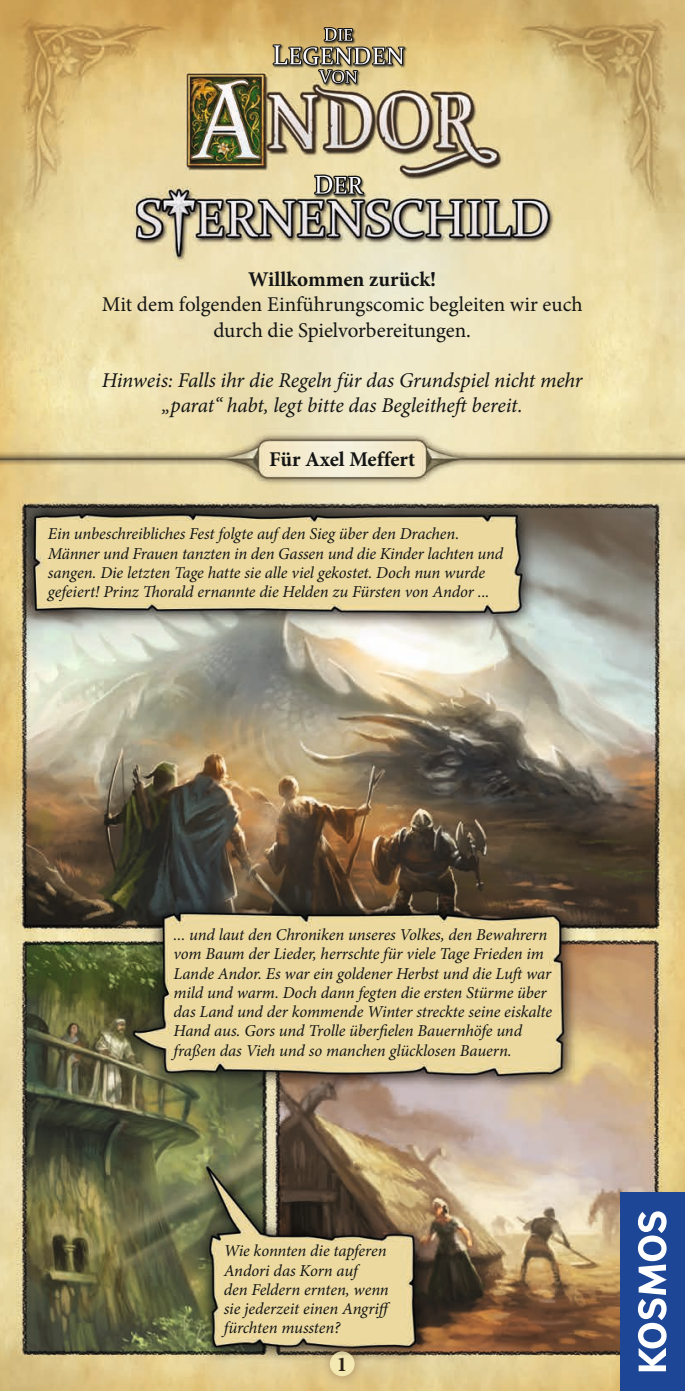
<style>
.page{position:relative;width:685px;height:1391px;background:#fff}
.page>*{position:absolute;margin:0;border:0;box-sizing:border-box;transform-origin:0 0}
.t1{font:24.32px "Constantia";letter-spacing:.02em;color:#fff}
.t2{font:24.15px "Constantia";color:#fff}
.t3{font:italic 21px/25.2px "Minion Pro";letter-spacing:-.01em;color:#131413;text-align:center}
.t4{font:21px/25.2px "Minion Pro";color:#131413;text-align:center}
.t5{font:700 21px "Minion Pro";color:#131413}
.t6{font:700 21px "Minion Pro";color:#2c2118}
.t7{font:16.8px "Constantia";color:#fff}
.t8{font:italic 16.62px/19.2px "Minion Pro";letter-spacing:-.005em;color:#131413}
.s1{font-size:18.03px}
.s2{font-size:27.47px}
.s3{font-size:25.72px}
</style>
<div class="page">
<img style="left:0;top:0;width:685px;height:1390px">
<div style="left:319px;top:1340px;width:47px;height:46px;background:#835a2b;opacity:.75"></div>
<div style="left:330px;top:1351px;width:25px;height:24px;background:#f8eeb7;border-radius:50%"></div>
<div style="left:620px;top:1192px;width:65px;height:198px;background:#1d4796"></div>
<svg style="left:638px;top:1211px;width:29px;height:159px"></svg>
<svg style="left:271px;top:19px;width:135px;height:115px;background:#a8976f"></svg>
<div style="left:313px;top:175px;width:54px;height:24px;background:#131413;opacity:.75"></div>
<svg style="left:312px;top:165px;width:54px;height:113px;background:#ada68d"></svg>
<p class="t7" style="left:324px;top:23px;width:31px"><span class="s1">D</span>IE</p>
<h1 class="t1" style="left:272px;top:39px;width:134px"><span class="s2">L</span>EGENDEN</h1>
<p class="t7" style="left:319px;top:65px;width:40px"><span class="s1">V</span>ON</p>
<h2 class="t2" style="left:314px;top:169px;width:50px"><span class="s3">D</span>ER</h2>
<p class="t5" style="left:248px;top:265px;width:189px">Willkommen zurück!</p>
<p class="t4" style="left:102px;top:292px;width:482px">Mit dem folgenden Einführungscomic begleiten wir euch durch die Spielvorbereitungen.</p>
<p class="t3" style="left:102px;top:367px;width:482px">Hinweis: Falls ihr die Regeln für das Grundspiel nicht mehr „parat“ habt, legt bitte das Begleitheft bereit.</p>
<p class="t5" style="left:269px;top:444px;width:148px">Für Axel Meffert</p>
<p class="t8" style="left:48px;top:524px;width:457px">Ein unbeschreibliches Fest folgte auf den Sieg über den Drachen.<br>Männer und Frauen tanzten in den Gassen und die Kinder lachten und sangen. Die letzten Tage hatte sie alle viel gekostet. Doch nun wurde gefeiert! Prinz Thorald ernannte die Helden zu Fürsten von Andor ...</p>
<p class="t8" style="left:173px;top:924px;width:380px">... und laut den Chroniken unseres Volkes, den Bewahrern vom Baum der Lieder, herrschte für viele Tage Frieden im Lande Andor. Es war ein goldener Herbst und die Luft war mild und warm. Doch dann fegten die ersten Stürme über das Land und der kommende Winter streckte seine eiskalte Hand aus. Gors und Trolle überfielen Bauernhöfe und fraßen das Vieh und so manchen glücklosen Bauern.</p>
<p class="t8" style="left:224px;top:1241px;width:171px">Wie konnten die tapferen<br>Andori das Korn auf<br>den Feldern ernten, wenn sie jederzeit einen Angriff fürchten mussten?</p>
<p class="t6" style="left:337px;top:1348px;width:12px">1</p>
</div>
